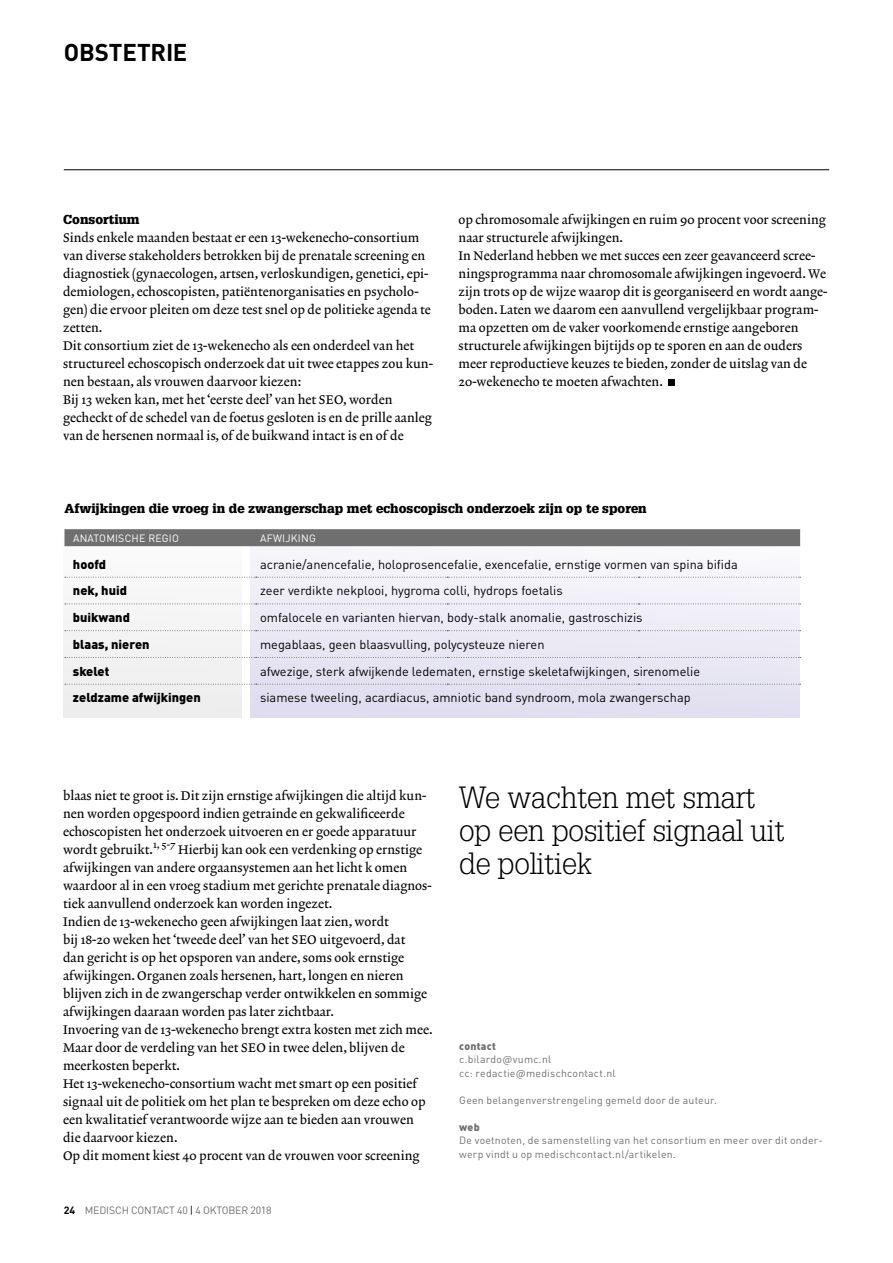
<style>
.page{position:relative;width:893px;height:1263px;background:#fff}
.page>*{position:absolute;margin:0;border:0;box-sizing:border-box;transform-origin:0 0}
.t1{font:300 30px/33px "Glypha LT Std";letter-spacing:-.005em;color:#000}
.t2{font:700 24px "DINOT";letter-spacing:-.01em;color:#000}
.t3{font:12.75px/18px "Lexicon No 2 Roman A";color:#000}
.t4{font:12.75px "DINOT";color:#000}
.t5{font:900 12.75px "Glypha LT Std";color:#000}
.t6{font:900 12.75px "DINOT";color:#000}
.t7{font:10.5px/13.5px "DINOT";letter-spacing:.02em;color:#706f6f}
.t8{font:10.5px "DINOT";letter-spacing:-.015em;color:#706f6f}
.t9{font:10.5px "DINOT";letter-spacing:.02em;color:#fff}
.t10{font:900 10.5px "DINOT";letter-spacing:.025em;color:#706f6f}
.t11{font:10.2px "Lexicon No 2 Roman A";color:#000}
.s1{font-weight:700;color:#000}
.s2{color:#000}
</style>
<div class="page">
<div style="left:63px;top:538px;width:179px;height:180px;background:#ededed"></div>
<div style="left:250px;top:538px;width:549px;height:180px;background:linear-gradient(to right,#e9e8f4,#eeedf6)"></div>
<div style="left:668px;top:379px;width:7px;height:7px;background:#000"></div>
<hr style="left:64px;top:169px;width:765px;height:1px;background:#000">
<div style="left:64px;top:529px;width:736px;height:17px;background:#706f6f"></div>
<svg style="left:65px;top:577px;width:736px;height:1px"></svg>
<svg style="left:65px;top:604px;width:736px;height:1px"></svg>
<svg style="left:65px;top:630px;width:736px;height:1px"></svg>
<svg style="left:65px;top:657px;width:736px;height:1px"></svg>
<svg style="left:65px;top:684px;width:736px;height:1px"></svg>
<h2 class="t2" style="left:64px;top:36px;width:125px">OBSTETRIE</h2>
<p class="t5" style="left:63px;top:212px;width:78px">Consortium</p>
<p class="t3" style="left:63px;top:229px;width:371px">Sinds enkele maanden bestaat er een 13-wekenecho-consortium van diverse stakeholders betrokken bij de prenatale screening en diagnostiek (gynaecologen, artsen, verloskundigen, genetici, epi&shy;demiologen, echoscopisten, patiëntenorganisaties en psycholo&shy;gen) die ervoor pleiten om deze test snel op de politieke agenda te zetten.<br>Dit consortium ziet de 13-wekenecho als een onderdeel van het structureel echoscopisch onderzoek dat uit twee etappes zou kun&shy;nen bestaan, als vrouwen daarvoor kiezen:<br>Bij 13 weken kan, met het ‘eerste deel’ van het SEO, worden gecheckt of de schedel van de foetus gesloten is en de prille aanleg van de hersenen normaal is, of de buikwand intact is en of de</p>
<p class="t3" style="left:459px;top:211px;width:370px">op chromosomale afwijkingen en ruim 90 procent voor screening naar structurele afwijkingen.<br>In Nederland hebben we met succes een zeer geavanceerd scree&shy;ningsprogramma naar chromosomale afwijkingen ingevoerd. We zijn trots op de wijze waarop dit is georganiseerd en wordt aange&shy;boden. Laten we daarom een aanvullend vergelijkbaar program&shy;ma opzetten om de vaker voorkomende ernstige aangeboren structurele afwijkingen bijtijds op te sporen en aan de ouders meer reproductieve keuzes te bieden, zonder de uitslag van de 20-wekenecho te moeten afwachten.</p>
<p class="t5" style="left:64px;top:500px;width:584px">Afwijkingen die vroeg in de zwangerschap met echoscopisch onderzoek zijn op te sporen</p>
<p class="t9" style="left:73px;top:531px;width:107px">ANATOMISCHE REGIO</p>
<p class="t9" style="left:260px;top:531px;width:57px">AFWIJKING</p>
<p class="t6" style="left:73px;top:555px;width:35px">hoofd</p>
<p class="t4" style="left:260px;top:556px;width:479px">acranie/anencefalie, holoprosencefalie, exencefalie, ernstige vormen van spina bifida</p>
<p class="t6" style="left:73px;top:582px;width:56px">nek, huid</p>
<p class="t4" style="left:260px;top:583px;width:304px">zeer verdikte nekplooi, hygroma colli, hydrops foetalis</p>
<p class="t6" style="left:73px;top:609px;width:58px">buikwand</p>
<p class="t4" style="left:260px;top:610px;width:384px">omfalocele en varianten hiervan, body-stalk anomalie, gastroschizis</p>
<p class="t6" style="left:73px;top:636px;width:78px">blaas, nieren</p>
<p class="t4" style="left:260px;top:636px;width:286px">megablaas, geen blaasvulling, polycysteuze nieren</p>
<p class="t6" style="left:73px;top:662px;width:38px">skelet</p>
<p class="t4" style="left:260px;top:663px;width:442px">afwezige, sterk afwijkende ledematen, ernstige skeletafwijkingen, sirenomelie</p>
<p class="t6" style="left:73px;top:689px;width:129px">zeldzame afwijkingen</p>
<p class="t4" style="left:260px;top:690px;width:432px">siamese tweeling, acardiacus, amniotic band syndroom, mola zwangerschap</p>
<p class="t3" style="left:63px;top:787px;width:365px">blaas niet te groot is. Dit zijn ernstige afwijkingen die altijd kun&shy;nen worden opgespoord indien getrainde en gekwalificeerde echoscopisten het onderzoek uitvoeren en er goede apparatuur wordt gebruikt.</p>
<p class="t11" style="left:153px;top:838px;width:24px">1, 5-7</p>
<p class="t3" style="left:63px;top:841px;width:371px;text-indent:115px">Hierbij kan ook een verdenking op ernstige afwijkingen van andere orgaansystemen aan het licht k omen waardoor al in een vroeg stadium met gerichte prenatale diagnos&shy;tiek aanvullend onderzoek kan worden ingezet.<br>Indien de 13-wekenecho geen afwijkingen laat zien, wordt<br>bij 18-20 weken het ‘tweede deel’ van het SEO uitgevoerd, dat<br>dan gericht is op het opsporen van andere, soms ook ernstige afwijkingen. Organen zoals hersenen, hart, longen en nieren blijven zich in de zwangerschap verder ontwikkelen en sommige afwijkingen daaraan worden pas later zichtbaar.<br>Invoering van de 13-wekenecho brengt extra kosten met zich mee.<br>Maar door de verdeling van het SEO in twee delen, blijven de meerkosten beperkt.<br>Het 13-wekenecho-consortium wacht met smart op een positief signaal uit de politiek om het plan te bespreken om deze echo op een kwalitatief verantwoorde wijze aan te bieden aan vrouwen die daarvoor kiezen.<br>Op dit moment kiest 40 procent van de vrouwen voor screening</p>
<p class="t8" style="left:64px;top:1204px;width:209px"><span class="s1">24</span> MEDISCH CONTACT 40 <span class="s2">|</span> 4 OKTOBER 2018</p>
<h1 class="t1" style="left:459px;top:782px;width:327px">We wachten met smart op een positief signaal uit de politiek</h1>
<p class="t10" style="left:459px;top:1039px;width:38px">contact</p>
<p class="t7" style="left:459px;top:1052px;width:158px">c.bilardo@vumc.nl<br>cc: redactie@medischcontact.nl</p>
<p class="t7" style="left:459px;top:1093px;width:259px">Geen belangenverstrengeling gemeld door de auteur.</p>
<p class="t10" style="left:459px;top:1120px;width:22px">web</p>
<p class="t7" style="left:459px;top:1133px;width:365px">De voetnoten, de samenstelling van het consortium en meer over dit onder&shy;werp vindt u op medischcontact.nl/artikelen.</p>
</div>
